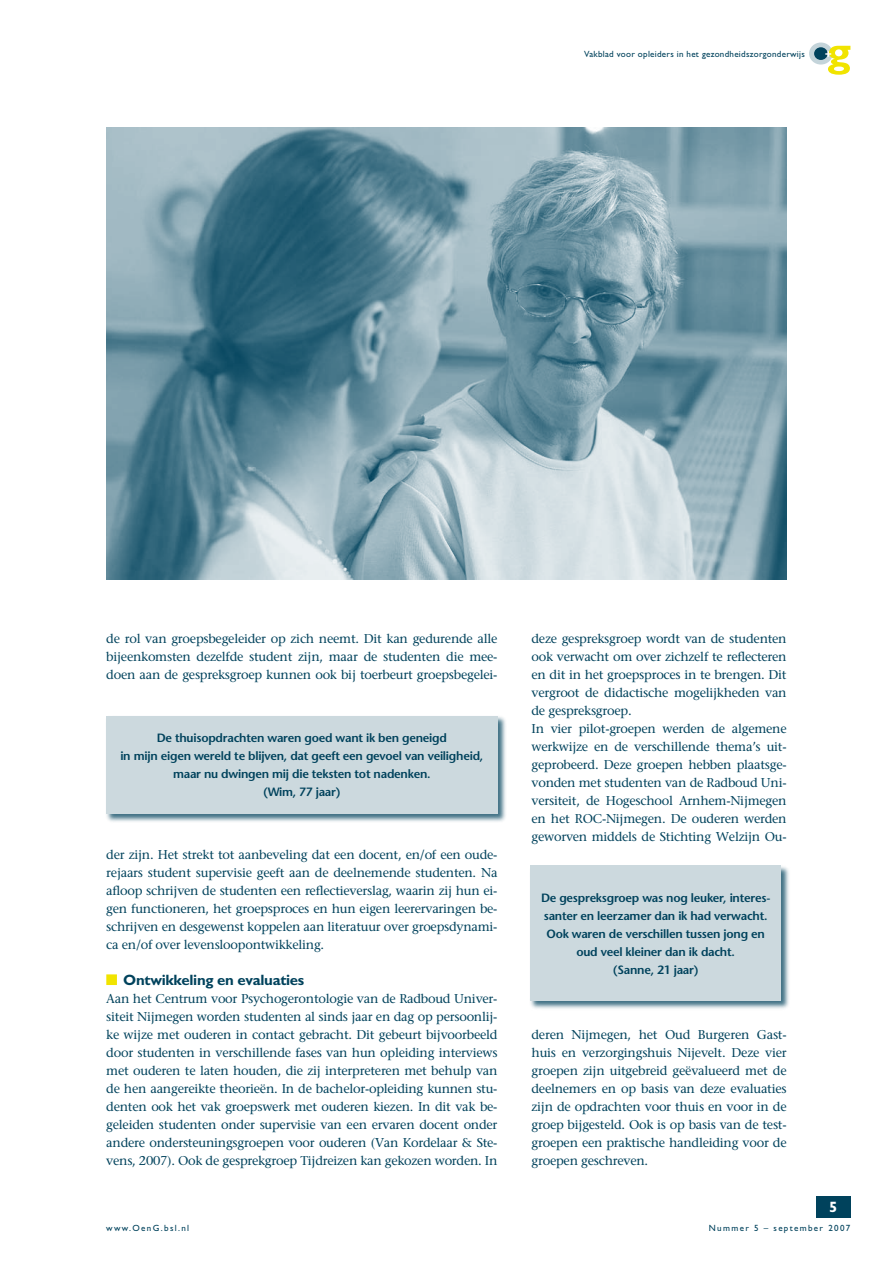
<style>
.page{position:relative;width:893px;height:1263px;background:#fff}
.page>*{position:absolute;margin:0;border:0;box-sizing:border-box;transform-origin:0 0}
.t1{font:700 15px "Gill Sans";letter-spacing:-.02em;color:#00425c}
.t2{font:12.75px/18px "Stone Serif";letter-spacing:-.02em;color:#00425c;text-align:justify}
.t3{font:600 12px/18px "Stone Sans";letter-spacing:-.02em;color:#00425c;text-align:center}
.t4{font:9px "Gill Sans";letter-spacing:.03em;color:#00425c}
.t5{font:9px "Gill Sans";letter-spacing:.15em;color:#00425c}
</style>
<div class="page">
<div style="left:106px;top:974px;width:11px;height:11px;background:#f1e400"></div>
<div style="left:105px;top:714px;width:402px;height:109px;background:#00425c;opacity:.75"></div>
<div style="left:106px;top:716px;width:392px;height:97px;background:#ccd9de"></div>
<img style="left:106px;top:128px;width:681px;height:452px">
<div style="left:529px;top:864px;width:262px;height:147px;background:#00425c;opacity:.75"></div>
<div style="left:530px;top:866px;width:251px;height:135px;background:#ccd9de"></div>
<div style="left:809px;top:43px;width:24px;height:22px;background:#c4d4da;border-radius:50%"></div>
<div style="left:814px;top:47px;width:14px;height:13px;background:#00425c;border-radius:50%"></div>
<svg style="left:825px;top:46px;width:25px;height:29px"></svg>
<div style="left:816px;top:1196px;width:34px;height:21px;background:#00425c"></div>
<p class="t4" style="left:584px;top:48px;width:222px">Vakblad voor opleiders in het gezondheidszorgonderwijs</p>
<p class="t2" style="left:106px;top:629px;width:393px">de rol van groepsbegeleider op zich neemt. Dit kan gedurende alle bijeenkomsten dezelfde student zijn, maar de studenten die mee&shy;doen aan de gespreksgroep kunnen ook bij toerbeurt groepsbegelei-</p>
<p class="t3" style="left:120px;top:729px;width:365px">De thuisopdrachten waren goed want ik ben geneigd<br>in mijn eigen wereld te blijven, dat geeft een gevoel van veiligheid, maar nu dwingen mij die teksten tot nadenken.<br>(Wim, 77 jaar)</p>
<p class="t2" style="left:106px;top:845px;width:393px">der zijn. Het strekt tot aanbeveling dat een docent, en/of een oude&shy;rejaars student supervisie geeft aan de deelnemende studenten. Na afloop schrijven de studenten een reflectieverslag, waarin zij hun ei&shy;gen functioneren, het groepsproces en hun eigen leerervaringen be&shy;schrijven en desgewenst koppelen aan literatuur over groepsdynami&shy;ca en/of over levensloopontwikkeling.</p>
<p class="t1" style="left:123px;top:971px;width:182px">Ontwikkeling en evaluaties</p>
<p class="t2" style="left:106px;top:989px;width:393px">Aan het Centrum voor Psychogerontologie van de Radboud Univer&shy;siteit Nijmegen worden studenten al sinds jaar en dag op persoonlij&shy;ke wijze met ouderen in contact gebracht. Dit gebeurt bijvoorbeeld door studenten in verschillende fases van hun opleiding interviews met ouderen te laten houden, die zij interpreteren met behulp van de hen aangereikte theorieën. In de bachelor-opleiding kunnen stu&shy;denten ook het vak groepswerk met ouderen kiezen. In dit vak be&shy;geleiden studenten onder supervisie van een ervaren docent onder andere ondersteuningsgroepen voor ouderen (Van Kordelaar &amp; Ste&shy;vens, 2007). Ook de gesprekgroep Tijdreizen kan gekozen worden. In</p>
<p class="t5" style="left:106px;top:1223px;width:84px">www.OenG.bsl.nl</p>
<p class="t2" style="left:531px;top:629px;width:257px;text-align:left">deze gespreksgroep wordt van de studenten ook verwacht om over zichzelf te reflecteren en dit in het groepsproces in te brengen. Dit vergroot de didactische mogelijkheden van de gespreksgroep.<br>In vier pilot-groepen werden de algemene werkwijze en de verschillende thema’s uit&shy;geprobeerd. Deze groepen hebben plaatsge&shy;vonden met studenten van de Radboud Uni&shy;versiteit, de Hogeschool Arnhem-Nijmegen en het ROC-Nijmegen. De ouderen werden geworven middels de Stichting Welzijn Ou-</p>
<p class="t3" style="left:541px;top:889px;width:231px">De gespreksgroep was nog leuker, interes&shy;santer en leerzamer dan ik had verwacht.<br>Ook waren de verschillen tussen jong en oud veel kleiner dan ik dacht.<br>(Sanne, 21 jaar)</p>
<p class="t2" style="left:531px;top:1025px;width:257px">deren Nijmegen, het Oud Burgeren Gast&shy;huis en verzorgingshuis Nijevelt. Deze vier groepen zijn uitgebreid geëvalueerd met de deelnemers en op basis van deze evaluaties zijn de opdrachten voor thuis en voor in de groep bijgesteld. Ook is op basis van de test&shy;groepen een praktische handleiding voor de groepen geschreven.</p>
<p class="t5" style="left:709px;top:1223px;width:143px">Nummer 5 – september 2007</p>
</div>
